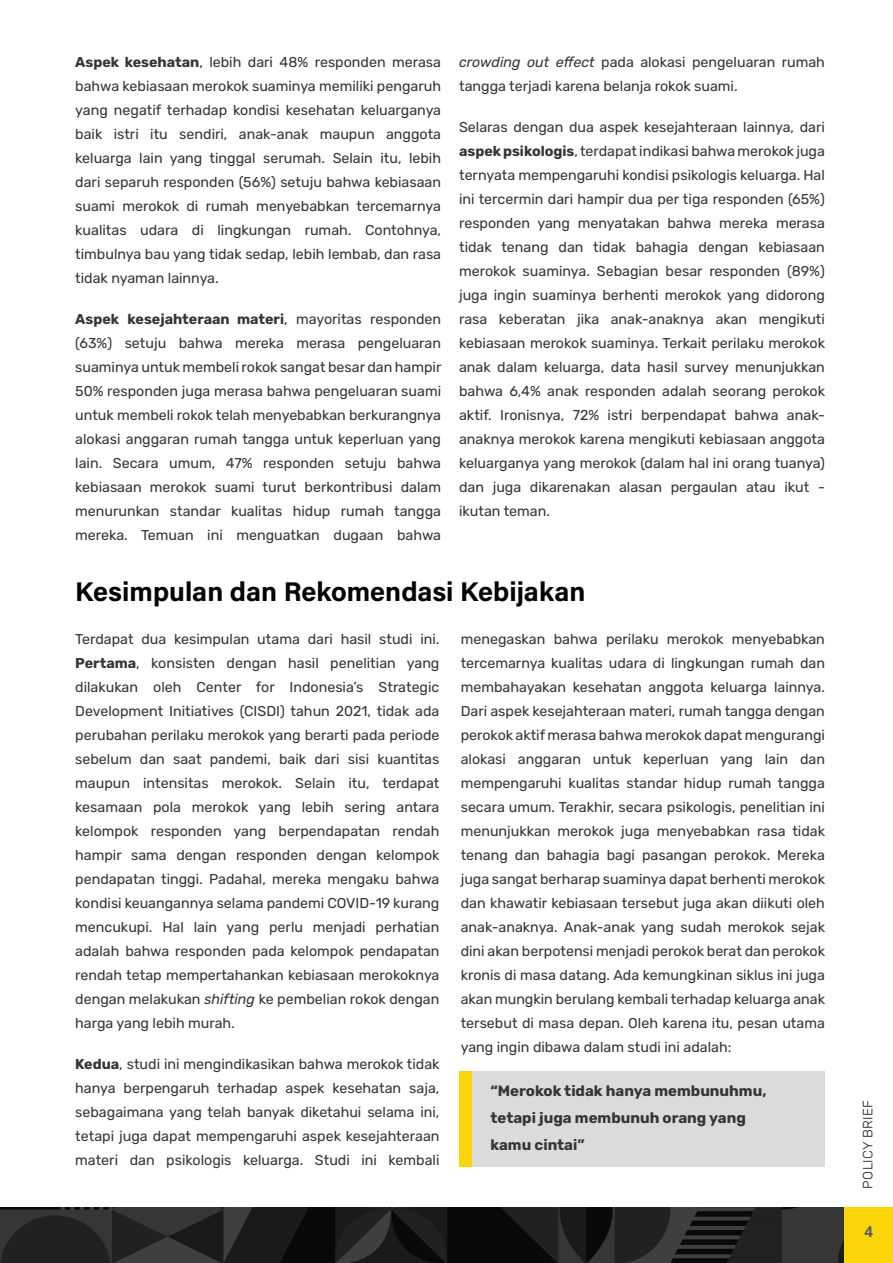
<style>
.page{position:relative;width:893px;height:1263px;background:#fff}
.page>*{position:absolute;margin:0;border:0;box-sizing:border-box;transform-origin:0 0}
.t1{font:27px "Acumin Variable Concept";letter-spacing:.05em;color:#040503}
.t2{font:700 15px/27px "Rubik";color:#363536}
.t3{font:700 15px "Open Sans";color:#5c5c5c}
.t4{font:14.25px/24px "Rubik";color:#363536;text-align:justify}
.t5{font:300 13.5px "Rubik";letter-spacing:.025em;color:#1d1e1c}
.s1{font-weight:700}
.s2{font-style:italic}
</style>
<div class="page">
<div style="left:460px;top:1071px;width:364px;height:96px;background:#dbdbdb"></div>
<div style="left:460px;top:1071px;width:12px;height:96px;background:#fbd40a"></div>
<img style="left:0;top:1208px;width:844px;height:55px">
<div style="left:844px;top:1208px;width:49px;height:55px;background:#fbd40a"></div>
<p class="t4" style="left:75px;top:51px;width:367px"><span class="s1">Aspek kesehatan</span>, lebih dari 48% responden merasa bahwa kebiasaan merokok suaminya memiliki pengaruh yang negatif terhadap kondisi kesehatan keluarganya baik istri itu sendiri, anak-anak maupun anggota keluarga lain yang tinggal serumah. Selain itu, lebih dari separuh responden (56%) setuju bahwa kebiasaan suami merokok di rumah menyebabkan tercemarnya kualitas udara di lingkungan rumah. Contohnya, timbulnya bau yang tidak sedap, lebih lembab, dan rasa tidak nyaman lainnya.</p>
<p class="t4" style="left:75px;top:308px;width:368px"><span class="s1">Aspek kesejahteraan materi</span>, mayoritas responden (63%) setuju bahwa mereka merasa pengeluaran suaminya untuk membeli rokok sangat besar dan hampir 50% responden juga merasa bahwa pengeluaran suami untuk membeli rokok telah menyebabkan berkurangnya alokasi anggaran rumah tangga untuk keperluan yang lain. Secara umum, 47% responden setuju bahwa kebiasaan merokok suami turut berkontribusi dalam menurunkan standar kualitas hidup rumah tangga mereka. Temuan ini menguatkan dugaan bahwa</p>
<p class="t4" style="left:459px;top:51px;width:367px"><span class="s2">crowding out effect</span> pada alokasi pengeluaran rumah tangga terjadi karena belanja rokok suami.</p>
<p class="t4" style="left:459px;top:116px;width:367px">Selaras dengan dua aspek kesejahteraan lainnya, dari <span class="s1">aspek psikologis</span>, terdapat indikasi bahwa merokok juga ternyata mempengaruhi kondisi psikologis keluarga. Hal ini tercermin dari hampir dua per tiga responden (65%) responden yang menyatakan bahwa mereka merasa tidak tenang dan tidak bahagia dengan kebiasaan merokok suaminya. Sebagian besar responden (89%) juga ingin suaminya berhenti merokok yang didorong rasa keberatan jika anak-anaknya akan mengikuti kebiasaan merokok suaminya. Terkait perilaku merokok anak dalam keluarga, data hasil survey menunjukkan bahwa 6,4% anak responden adalah seorang perokok aktif. Ironisnya, 72% istri berpendapat bahwa anak&shy;anaknya merokok karena mengikuti kebiasaan anggota keluarganya yang merokok (dalam hal ini orang tuanya) dan juga dikarenakan alasan pergaulan atau ikut - ikutan teman.</p>
<h1 class="t1" style="left:75px;top:573px;width:510px">Kesimpulan dan Rekomendasi Kebijakan</h1>
<p class="t4" style="left:75px;top:627px;width:366px">Terdapat dua kesimpulan utama dari hasil studi ini.<br><span class="s1">Pertama</span>, konsisten dengan hasil penelitian yang dilakukan oleh Center for Indonesia’s Strategic Development Initiatives (CISDI) tahun 2021, tidak ada perubahan perilaku merokok yang berarti pada periode sebelum dan saat pandemi, baik dari sisi kuantitas maupun intensitas merokok. Selain itu, terdapat kesamaan pola merokok yang lebih sering antara kelompok responden yang berpendapatan rendah hampir sama dengan responden dengan kelompok pendapatan tinggi. Padahal, mereka mengaku bahwa kondisi keuangannya selama pandemi COVID-19 kurang mencukupi. Hal lain yang perlu menjadi perhatian adalah bahwa responden pada kelompok pendapatan rendah tetap mempertahankan kebiasaan merokoknya dengan melakukan <span class="s2">shifting</span> ke pembelian rokok dengan harga yang lebih murah.</p>
<p class="t4" style="left:75px;top:1052px;width:366px"><span class="s1">Kedua</span>, studi ini mengindikasikan bahwa merokok tidak hanya berpengaruh terhadap aspek kesehatan saja, sebagaimana yang telah banyak diketahui selama ini, tetapi juga dapat mempengaruhi aspek kesejahteraan materi dan psikologis keluarga. Studi ini kembali</p>
<p class="t4" style="left:461px;top:627px;width:366px">menegaskan bahwa perilaku merokok menyebabkan tercemarnya kualitas udara di lingkungan rumah dan membahayakan kesehatan anggota keluarga lainnya.<br>Dari aspek kesejahteraan materi, rumah tangga dengan perokok aktif merasa bahwa merokok dapat mengurangi alokasi anggaran untuk keperluan yang lain dan mempengaruhi kualitas standar hidup rumah tangga secara umum. Terakhir, secara psikologis, penelitian ini menunjukkan merokok juga menyebabkan rasa tidak tenang dan bahagia bagi pasangan perokok. Mereka juga sangat berharap suaminya dapat berhenti merokok dan khawatir kebiasaan tersebut juga akan diikuti oleh anak-anaknya. Anak-anak yang sudah merokok sejak dini akan berpotensi menjadi perokok berat dan perokok kronis di masa datang. Ada kemungkinan siklus ini juga akan mungkin berulang kembali terhadap keluarga anak tersebut di masa depan. Oleh karena itu, pesan utama yang ingin dibawa dalam studi ini adalah:</p>
<p class="t2" style="left:490px;top:1078px;width:277px">“Merokok tidak hanya membunuhmu, tetapi juga membunuh orang yang kamu cintai”</p>
<p class="t5" style="left:860px;top:1188px;width:90px;rotate:-90deg">POLICY BRIEF</p>
<p class="t3" style="left:864px;top:1221px;width:10px">4</p>
</div>
